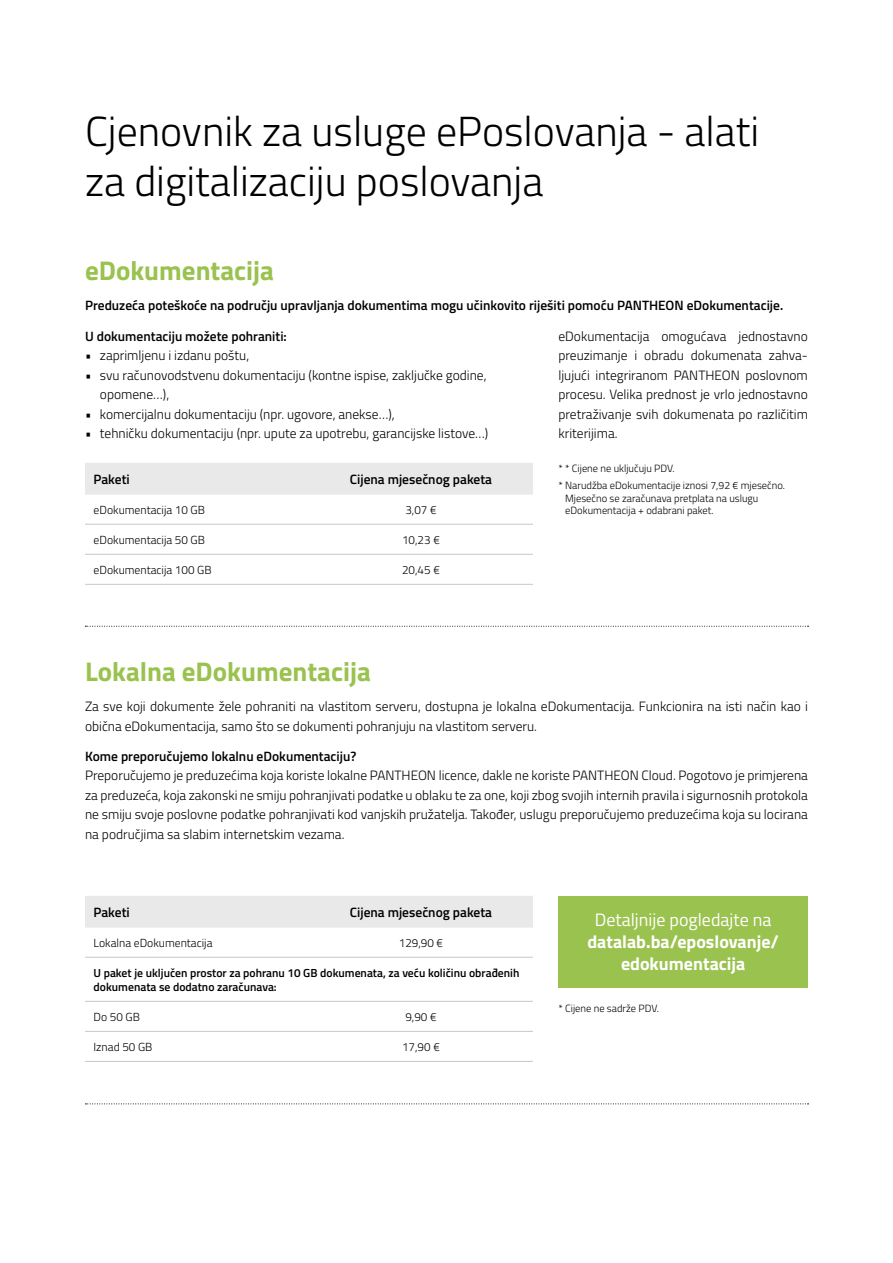
<style>
.page{position:relative;width:893px;height:1263px;background:#fff}
.page>*{position:absolute;margin:0;border:0;box-sizing:border-box;transform-origin:0 0}
.t1{font:300 42px/49.5px "Titillium";color:#000}
.t2{font:700 27px "Titillium";color:#9ac24e}
.t3{font:700 18px/21.6px "Titillium";color:#fff;text-align:center}
.t4{font:18px "Titillium";color:#fff}
.t5{font:300 13.5px/19.5px "Titillium";color:#000}
.t6{font:600 13.5px "Titillium";color:#000}
.t7{font:300 11.7px "Titillium";color:#000}
.t8{font:600 11.7px/14.1px "Titillium";color:#000}
.t9{font:300 10.5px/16.8px "Titillium";color:#000}
</style>
<div class="page">
<div style="left:85px;top:463px;width:448px;height:31px;background:#e9e9ea"></div>
<hr style="left:85px;top:494px;width:224px;height:1px;background:#ececed">
<hr style="left:309px;top:494px;width:224px;height:1px;background:#ececed">
<hr style="left:85px;top:524px;width:224px;height:1px;background:#c7c8ca">
<hr style="left:309px;top:524px;width:224px;height:1px;background:#c7c8ca">
<hr style="left:85px;top:554px;width:224px;height:1px;background:#c7c8ca">
<hr style="left:309px;top:554px;width:224px;height:1px;background:#c7c8ca">
<hr style="left:85px;top:584px;width:224px;height:1px;background:#c7c8ca">
<hr style="left:309px;top:584px;width:224px;height:1px;background:#c7c8ca">
<div style="left:85px;top:896px;width:448px;height:31px;background:#e9e9ea"></div>
<hr style="left:85px;top:927px;width:224px;height:1px;background:#ececed">
<hr style="left:309px;top:927px;width:224px;height:1px;background:#ececed">
<hr style="left:85px;top:957px;width:224px;height:1px;background:#c7c8ca">
<hr style="left:309px;top:957px;width:224px;height:1px;background:#c7c8ca">
<hr style="left:85px;top:1001px;width:224px;height:1px;background:#c7c8ca">
<hr style="left:309px;top:1001px;width:224px;height:1px;background:#c7c8ca">
<hr style="left:85px;top:1031px;width:224px;height:1px;background:#c7c8ca">
<hr style="left:309px;top:1031px;width:224px;height:1px;background:#c7c8ca">
<hr style="left:85px;top:1061px;width:224px;height:1px;background:#c7c8ca">
<hr style="left:309px;top:1061px;width:224px;height:1px;background:#c7c8ca">
<div style="left:558px;top:896px;width:250px;height:91px;background:#9ac24e"></div>
<svg style="left:85px;top:626px;width:723px;height:1px"></svg>
<svg style="left:85px;top:1103px;width:723px;height:1px"></svg>
<h1 class="t1" style="left:85px;top:105px;width:676px">Cjenovnik za usluge ePoslovanja - alati za digitalizaciju poslovanja</h1>
<h2 class="t2" style="left:85px;top:250px;width:190px">eDokumentacija</h2>
<p class="t6" style="left:85px;top:295px;width:700px">Preduzeća poteškoće na području upravljanja dokumentima mogu učinkovito riješiti pomoću PANTHEON eDokumentacije.</p>
<p class="t6" style="left:85px;top:326px;width:203px">U dokumentaciju možete pohraniti:</p>
<p class="t5" style="left:85px;top:345px;width:166px">• zaprimljenu i izdanu poštu,</p>
<p class="t5" style="left:100px;top:365px;width:388px;text-indent:-15px">• svu računovodstvenu dokumentaciju (kontne ispise, zaključke godine, opomene…),</p>
<p class="t5" style="left:85px;top:404px;width:311px">• komercijalnu dokumentaciju (npr. ugovore, anekse…),</p>
<p class="t5" style="left:85px;top:423px;width:405px">• tehničku dokumentaciju (npr. upute za upotrebu, garancijske listove…)</p>
<p class="t6" style="left:94px;top:469px;width:38px">Paketi</p>
<p class="t6" style="left:350px;top:469px;width:144px">Cijena mjesečnog paketa</p>
<p class="t7" style="left:94px;top:501px;width:113px">eDokumentacija 10 GB</p>
<p class="t7" style="left:405px;top:501px;width:33px">3,07 €</p>
<p class="t7" style="left:94px;top:531px;width:113px">eDokumentacija 50 GB</p>
<p class="t7" style="left:402px;top:531px;width:39px">10,23 €</p>
<p class="t7" style="left:94px;top:561px;width:120px">eDokumentacija 100 GB</p>
<p class="t7" style="left:402px;top:561px;width:39px">20,45 €</p>
<p class="t5" style="left:558px;top:326px;width:251px;text-align:justify">eDokumentacija omogućava jednostavno preuzimanje i obradu dokumenata zahva&shy;ljujući integriranom PANTHEON poslovnom procesu. Velika prednost je vrlo jednostavno pretraživanje svih dokumenata po različitim kriterijima.</p>
<p class="t9" style="left:558px;top:459px;width:228px">* * Cijene ne uključuju PDV.<br>* Narudžba eDokumentacije iznosi 7,92 € mjesečno.</p>
<p class="t9" style="left:565px;top:491px;width:195px;line-height:12.6px">Mjesečno se zaračunava pretplata na uslugu eDokumentacija + odabrani paket.</p>
<h2 class="t2" style="left:85px;top:651px;width:287px">Lokalna eDokumentacija</h2>
<p class="t5" style="left:85px;top:696px;width:724px">Za sve koji dokumente žele pohraniti na vlastitom serveru, dostupna je lokalna eDokumentacija. Funkcionira na isti način kao i obična eDokumentacija, samo što se dokumenti pohranjuju na vlastitom serveru.</p>
<p class="t6" style="left:85px;top:746px;width:273px">Kome preporučujemo lokalnu eDokumentaciju?</p>
<p class="t5" style="left:85px;top:765px;width:724px;text-align:justify">Preporučujemo je preduzećima koja koriste lokalne PANTHEON licence, dakle ne koriste PANTHEON Cloud. Pogotovo je primjerena za preduzeća, koja zakonski ne smiju pohranjivati podatke u oblaku te za one, koji zbog svojih internih pravila i sigurnosnih protokola ne smiju svoje poslovne podatke pohranjivati kod vanjskih pružatelja. Također, uslugu preporučujemo preduzećima koja su locirana na područjima sa slabim internetskim vezama.</p>
<p class="t6" style="left:94px;top:902px;width:38px">Paketi</p>
<p class="t6" style="left:350px;top:902px;width:144px">Cijena mjesečnog paketa</p>
<p class="t7" style="left:94px;top:934px;width:121px">Lokalna eDokumentacija</p>
<p class="t7" style="left:399px;top:934px;width:46px">129,90 €</p>
<p class="t8" style="left:94px;top:965px;width:427px">U paket je uključen prostor za pohranu 10 GB dokumenata, za veću količinu obrađenih dokumenata se dodatno zaračunava:</p>
<p class="t7" style="left:94px;top:1008px;width:48px">Do 50 GB</p>
<p class="t7" style="left:405px;top:1008px;width:33px">9,90 €</p>
<p class="t7" style="left:94px;top:1038px;width:60px">Iznad 50 GB</p>
<p class="t7" style="left:402px;top:1038px;width:39px">17,90 €</p>
<h3 class="t4" style="left:595px;top:907px;width:178px">Detaljnije pogledajte na</h3>
<h3 class="t3" style="left:587px;top:930px;width:193px">datalab.ba/eposlovanje/ edokumentacija</h3>
<p class="t9" style="left:558px;top:999px;width:102px">* Cijene ne sadrže PDV.</p>
</div>
